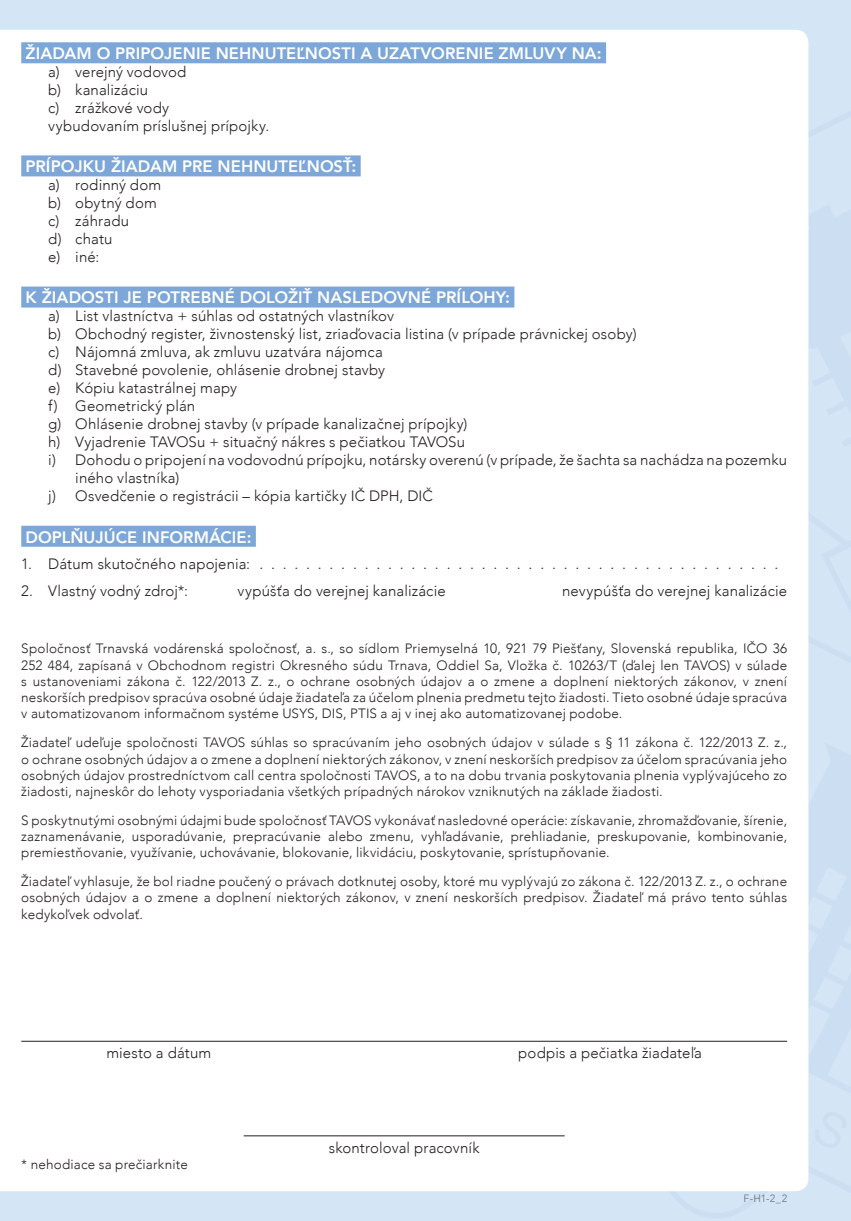
<style>
.page{position:relative;width:851px;height:1221px;background:#fff}
.page>*{position:absolute;margin:0;border:0;box-sizing:border-box;transform-origin:0 0}
.t1{font:800 16.5px "Avenir";letter-spacing:.005em;color:#fff}
.t2{font:300 15px/18px "Avenir";letter-spacing:.01em;color:#231f20}
.t3{font:300 13.5px/16.2px "Avenir";letter-spacing:.015em;color:#231f20;text-align:justify}
.t4{font:300 10.5px "Avenir";color:#6c6d70}
</style>
<div class="page">
<div style="left:0;top:0;width:850px;height:1220px;background:#d4e5f5"></div>
<div style="left:0;top:30px;width:808px;height:1161px;background:#fff"></div>
<div style="left:21px;top:42px;width:585px;height:21px;background:#7ca7d8"></div>
<div style="left:21px;top:155px;width:339px;height:21px;background:#7ca7d8"></div>
<div style="left:21px;top:286px;width:493px;height:21px;background:#7ca7d8"></div>
<div style="left:21px;top:525px;width:235px;height:21px;background:#7ca7d8"></div>
<hr style="left:21px;top:1040px;width:766px;height:1px;background:#231f20">
<hr style="left:244px;top:1135px;width:320px;height:1px;background:#231f20">
<p class="t1" style="left:26px;top:40px;width:577px">ŽIADAM O PRIPOJENIE NEHNUTEĽNOSTI A UZATVORENIE ZMLUVY NA:</p>
<p class="t2" style="left:48px;top:63px;width:222px">a) verejný vodovod<br>b) kanalizáciu<br>c) zrážkové vody<br>vybudovaním príslušnej prípojky.</p>
<p class="t1" style="left:26px;top:153px;width:332px">PRÍPOJKU ŽIADAM PRE NEHNUTEĽNOSŤ:</p>
<p class="t2" style="left:48px;top:176px;width:114px">a) rodinný dom b) obytný dom c) záhradu<br>d) chatu<br>e) iné:</p>
<p class="t1" style="left:26px;top:285px;width:486px">K ŽIADOSTI JE POTREBNÉ DOLOŽIŤ NASLEDOVNÉ PRÍLOHY:</p>
<p class="t2" style="left:48px;top:307px;width:347px">a) List vlastníctva + súhlas od ostatných vlastníkov</p>
<p class="t2" style="left:48px;top:325px;width:589px">b) Obchodný register, živnostenský list, zriaďovacia listina (v prípade právnickej osoby)</p>
<p class="t2" style="left:48px;top:343px;width:336px">c) Nájomná zmluva, ak zmluvu uzatvára nájomca</p>
<p class="t2" style="left:48px;top:361px;width:338px">d) Stavebné povolenie, ohlásenie drobnej stavby</p>
<p class="t2" style="left:48px;top:379px;width:190px">e) Kópiu katastrálnej mapy</p>
<p class="t2" style="left:48px;top:397px;width:148px">f) Geometrický plán</p>
<p class="t2" style="left:48px;top:415px;width:420px">g) Ohlásenie drobnej stavby (v prípade kanalizačnej prípojky)</p>
<p class="t2" style="left:48px;top:433px;width:418px">h) Vyjadrenie TAVOSu + situačný nákres s pečiatkou TAVOSu</p>
<p class="t2" style="left:48px;top:451px;width:740px">i) Dohodu o pripojení na vodovodnú prípojku, notársky overenú (v prípade, že šachta sa nachádza na pozemku</p>
<p class="t2" style="left:75px;top:469px;width:105px">iného vlastníka)</p>
<p class="t2" style="left:48px;top:487px;width:386px">j) Osvedčenie o registrácii – kópia kartičky IČ DPH, DIČ</p>
<p class="t1" style="left:26px;top:524px;width:227px">DOPLŇUJÚCE INFORMÁCIE:</p>
<p class="t2" style="left:21px;top:555px;width:230px">1. Dátum skutočného napojenia:</p>
<p class="t2" style="left:21px;top:581px;width:168px">2. Vlastný vodný zdroj*:</p>
<p class="t2" style="left:237px;top:581px;width:210px">vypúšťa do verejnej kanalizácie</p>
<p class="t2" style="left:562px;top:581px;width:226px">nevypúšťa do verejnej kanalizácie</p>
<p class="t3" style="left:21px;top:640px;width:767px">Spoločnosť Trnavská vodárenská spoločnosť, a. s., so sídlom Priemyselná 10, 921 79 Piešťany, Slovenská republika, IČO 36<br>252 484, zapísaná v Obchodnom registri Okresného súdu Trnava, Oddiel Sa, Vložka č. 10263/T (ďalej len TAVOS) v súlade s ustanoveniami zákona č. 122/2013 Z. z., o ochrane osobných údajov a o zmene a doplnení niektorých zákonov, v znení neskorších predpisov spracúva osobné údaje žiadateľa za účelom plnenia predmetu tejto žiadosti. Tieto osobné údaje spracúva v automatizovanom informačnom systéme USYS, DIS, PTIS a aj v inej ako automatizovanej podobe.</p>
<p class="t3" style="left:21px;top:734px;width:767px">Žiadateľ udeľuje spoločnosti TAVOS súhlas so spracúvaním jeho osobných údajov v súlade s § 11 zákona č. 122/2013 Z. z., o ochrane osobných údajov a o zmene a doplnení niektorých zákonov, v znení neskorších predpisov za účelom spracúvania jeho osobných údajov prostredníctvom call centra spoločnosti TAVOS, a to na dobu trvania poskytovania plnenia vyplývajúceho zo žiadosti, najneskôr do lehoty vysporiadania všetkých prípadných nárokov vzniknutých na základe žiadosti.</p>
<p class="t3" style="left:21px;top:812px;width:767px">S poskytnutými osobnými údajmi bude spoločnosť TAVOS vykonávať nasledovné operácie: získavanie, zhromažďovanie, šírenie, zaznamenávanie, usporadúvanie, prepracúvanie alebo zmenu, vyhľadávanie, prehliadanie, preskupovanie, kombinovanie, premiestňovanie, využívanie, uchovávanie, blokovanie, likvidáciu, poskytovanie, sprístupňovanie.</p>
<p class="t3" style="left:21px;top:873px;width:767px">Žiadateľ vyhlasuje, že bol riadne poučený o právach dotknutej osoby, ktoré mu vyplývajú zo zákona č. 122/2013 Z. z., o ochrane osobných údajov a o zmene a doplnení niektorých zákonov, v znení neskorších predpisov. Žiadateľ má právo tento súhlas kedykoľvek odvolať.</p>
<p class="t2" style="left:106px;top:1044px;width:106px">miesto a dátum</p>
<p class="t2" style="left:518px;top:1044px;width:185px">podpis a pečiatka žiadateľa</p>
<p class="t3" style="left:21px;top:1156px;width:168px">* nehodiace sa prečiarknite</p>
<p class="t2" style="left:329px;top:1138px;width:152px">skontroloval pracovník</p>
<p class="t4" style="left:743px;top:1191px;width:45px">F-H1-2_2</p>
</div>
